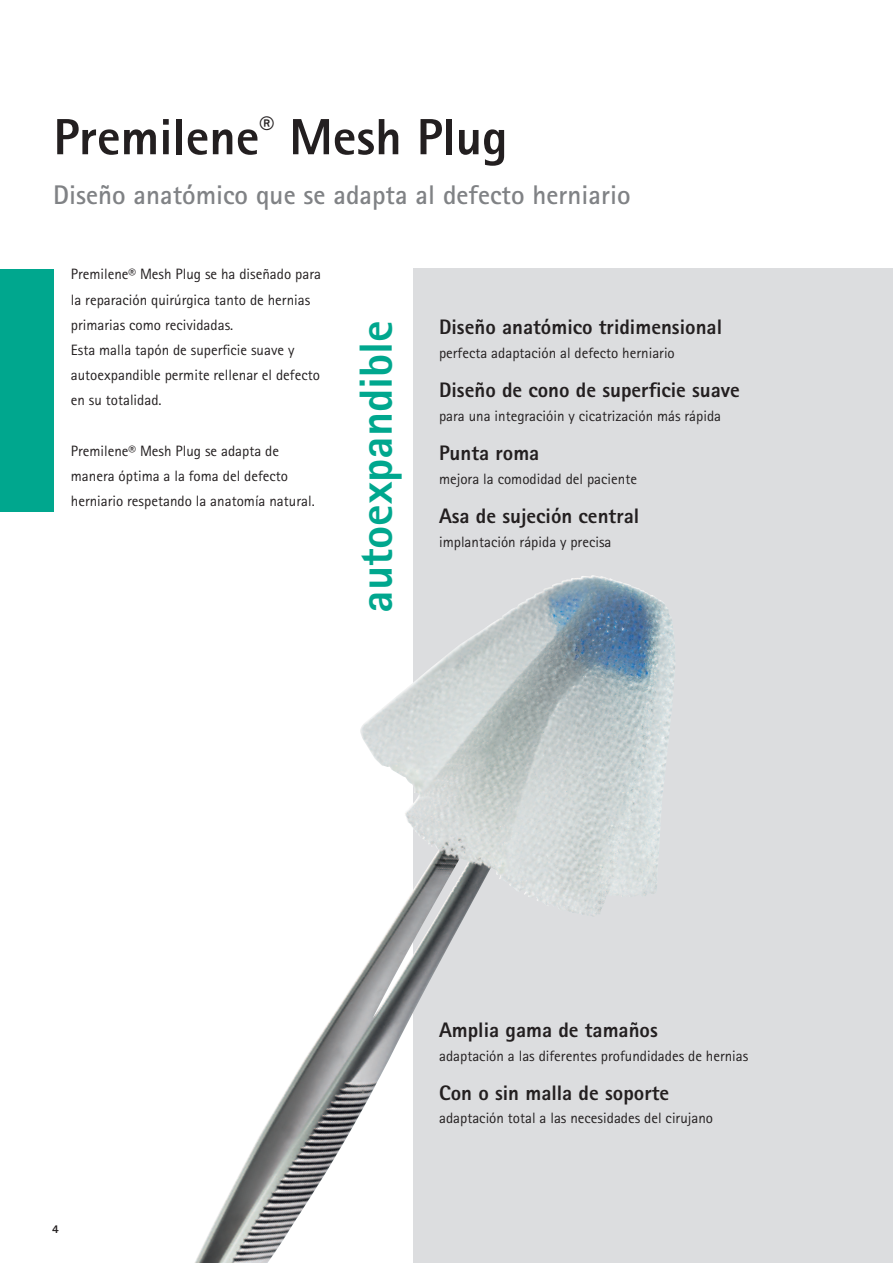
<style>
.page{position:relative;width:893px;height:1263px;background:#fff}
.page>*{position:absolute;margin:0;border:0;box-sizing:border-box;transform-origin:0 0}
._01_Variable_cover_h{font:800 51px "Rotis Sans Serif Pro";color:#231f20}
._08_Variable_chapter{font:800 46.5px "Rotis Sans Serif Pro";color:#00a78e}
._02_Variable_cover_s{font:700 27px "Rotis Sans Serif Pro";color:#808285}
.t1{font:800 21px "Rotis Sans Serif Pro";color:#231f20}
.t2{font:15px "Rotis Sans Serif Pro";color:#231f20}
.t3{font:800 12px "Rotis Sans Serif Pro";color:#231f20}
</style>
<div class="page">
<div style="left:414px;top:269px;width:479px;height:994px;background:#dcdddf"></div>
<div style="left:0;top:269px;width:54px;height:243px;background:#00a78e"></div>
<img style="left:194px;top:575px;width:397px;height:688px">
<p class="_01_Variable_cover_h" style="left:54px;top:105px;width:455px">Premilene<sup>®</sup> Mesh Plug</p>
<p class="_02_Variable_cover_s" style="left:53px;top:178px;width:579px">Diseño anatómico que se adapta al defecto herniario</p>
<p class="t2" style="left:71px;top:265px;width:252px">Premilene® Mesh Plug se ha diseñado para</p>
<p class="t2" style="left:71px;top:291px;width:241px">la reparación quirúrgica tanto de hernias</p>
<p class="t2" style="left:71px;top:316px;width:164px">primarias como recividadas.</p>
<p class="t2" style="left:71px;top:341px;width:225px">Esta malla tapón de superficie suave y</p>
<p class="t2" style="left:71px;top:366px;width:251px">autoexpandible permite rellenar el defecto</p>
<p class="t2" style="left:71px;top:391px;width:92px">en su totalidad.</p>
<p class="t2" style="left:71px;top:442px;width:210px">Premilene® Mesh Plug se adapta de</p>
<p class="t2" style="left:71px;top:467px;width:219px">manera óptima a la foma del defecto</p>
<p class="t2" style="left:71px;top:492px;width:245px">herniario respetando la anatomía natural.</p>
<p class="_08_Variable_chapter" style="left:347px;top:613px;width:294px;rotate:-90deg">autoexpandible</p>
<p class="t1" style="left:439px;top:314px;width:285px">Diseño anatómico tridimensional</p>
<p class="t2" style="left:439px;top:344px;width:237px">perfecta adaptación al defecto herniario</p>
<p class="t1" style="left:439px;top:377px;width:302px">Diseño de cono de superficie suave</p>
<p class="t2" style="left:439px;top:407px;width:284px">para una integracióin y cicatrización más rápida</p>
<p class="t1" style="left:439px;top:439px;width:102px">Punta roma</p>
<p class="t2" style="left:439px;top:470px;width:199px">mejora la comodidad del paciente</p>
<p class="t1" style="left:439px;top:502px;width:202px">Asa de sujeción central</p>
<p class="t2" style="left:439px;top:533px;width:174px">implantación rápida y precisa</p>
<p class="t3" style="left:52px;top:1221px;width:8px">4</p>
<p class="t1" style="left:439px;top:1016px;width:220px">Amplia gama de tamaños</p>
<p class="t2" style="left:439px;top:1047px;width:311px">adaptación a las diferentes profundidades de hernias</p>
<p class="t1" style="left:439px;top:1079px;width:232px">Con o sin malla de soporte</p>
<p class="t2" style="left:439px;top:1109px;width:276px">adaptación total a las necesidades del cirujano</p>
</div>
